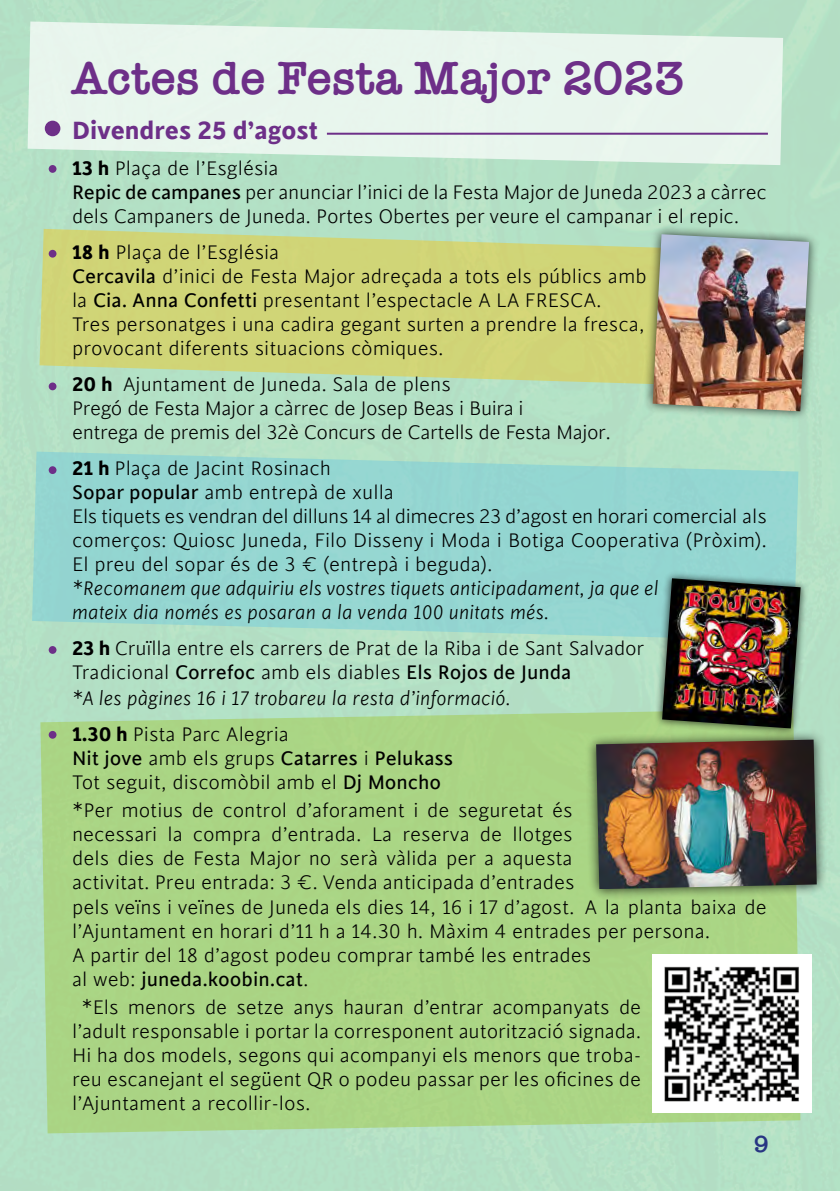
<style>
.page{position:relative;width:840px;height:1191px;background:#fff}
.page>*{position:absolute;margin:0;border:0;box-sizing:border-box;transform-origin:0 0}
.t1{font:600 48px "American Typewriter";color:#6d2f88}
.t2{font:700 28px "Cinta";color:#6d2f88}
.t3{font:600 24px "American Typewriter";color:#283583}
.t4{font:300 22px/24px "Cinta";color:#000}
.t5{font:italic 300 22px/24px "Cinta";color:#000}
.t6{font:300 22px/24px "Cinta";letter-spacing:-.02em;color:#000}
.s1{font-weight:700}
.s2{font-weight:400}
.s3{font-weight:700;font-style:normal}
.s4{font-style:normal}
</style>
<div class="page">
<div style="left:0;top:0;width:839px;height:1191px;background:#b3e1c5"></div>
<svg style="left:39px;top:229px;width:603px;height:159px;background:#ccd681"></svg>
<svg style="left:32px;top:451px;width:766px;height:190px;background:#98d7cf"></svg>
<div style="left:40px;top:709px;width:760px;height:424px;background:#aad585"></div>
<svg style="left:28px;top:22px;width:754px;height:143px;background:#e1f2e7"></svg>
<hr style="left:327px;top:133px;width:440px;height:2px;background:#6d2f88">
<div style="left:45px;top:121px;width:15px;height:15px;background:#6d2f88;border-radius:50%"></div>
<div style="left:49px;top:250px;width:7px;height:8px;background:#6d2f88;border-radius:50%"></div>
<div style="left:49px;top:382px;width:7px;height:8px;background:#6d2f88;border-radius:50%"></div>
<div style="left:49px;top:466px;width:7px;height:8px;background:#6d2f88;border-radius:50%"></div>
<div style="left:49px;top:646px;width:7px;height:8px;background:#6d2f88;border-radius:50%"></div>
<div style="left:49px;top:731px;width:7px;height:7px;background:#6d2f88;border-radius:50%"></div>
<div style="left:49px;top:165px;width:7px;height:8px;background:#6d2f88;border-radius:50%"></div>
<div style="left:642px;top:224px;width:176px;height:197px;background:#000;opacity:.75"></div>
<img style="left:652px;top:234px;width:156px;height:177px">
<div style="left:584px;top:729px;width:243px;height:171px;background:#000;opacity:.75"></div>
<img style="left:595px;top:739px;width:221px;height:150px">
<div style="left:653px;top:570px;width:154px;height:166px;background:#000;opacity:.75"></div>
<img style="left:661px;top:578px;width:139px;height:150px">
<img style="left:652px;top:955px;width:159px;height:157px">
<h1 class="t1" style="left:72px;top:41px;width:614px">Actes de Festa Major 2023</h1>
<p class="t2" style="left:72px;top:113px;width:247px">Divendres 25 d’agost</p>
<p class="t4" style="left:72px;top:157px;width:696px"><span class="s1">13 h</span> Plaça de l’Església<br><span class="s2">Repic de campanes</span> per anunciar l’inici de la Festa Major de Juneda 2023 a càrrec dels Campaners de Juneda. Portes Obertes per veure el campanar i el repic.</p>
<p class="t4" style="left:72px;top:241px;width:575px"><span class="s1">18 h</span> Plaça de l’Església<br><span class="s2">Cercavila</span> d’inici de Festa Major adreçada a tots els públics amb la <span class="s2">Cia. Anna Confetti</span> presentant l’espectacle A LA FRESCA.<br>Tres personatges i una cadira gegant surten a prendre la fresca, provocant diferents situacions còmiques.</p>
<p class="t6" style="left:72px;top:373px;width:540px"><span class="s1">20 h</span> Ajuntament de Juneda. Sala de plens<br>Pregó de Festa Major a càrrec de Josep Beas i Buira i<br>entrega de premis del 32è Concurs de Cartells de Festa Major.</p>
<p class="t4" style="left:72px;top:457px;width:696px"><span class="s1">21 h</span> Plaça de Jacint Rosinach<br><span class="s2">Sopar popular</span> amb entrepà de xulla<br>Els tiquets es vendran del dilluns 14 al dimecres 23 d’agost en horari comercial als comerços: Quiosc Juneda, Filo Disseny i Moda i Botiga Cooperativa (Pròxim).<br>El preu del sopar és de 3 € (entrepà i beguda).</p>
<p class="t5" style="left:72px;top:576px;width:588px">*Recomanem que adquiriu els vostres tiquets anticipadament, ja que el mateix dia només es posaran a la venda 100 unitats més.</p>
<p class="t4" style="left:72px;top:637px;width:573px"><span class="s1">23 h</span> Cruïlla entre els carrers de Prat de la Riba i de Sant Salvador<br>Tradicional <span class="s2">Correfoc</span> amb els diables <span class="s2">Els Rojos de Junda</span></p>
<p class="t5" style="left:72px;top:680px;width:440px;line-height:36px">*A les pàgines 16 i 17 trobareu la resta d’informació.<br><span class="s3">1.30 h</span> <span class="s4">Pista Parc Alegria</span></p>
<p class="t4" style="left:72px;top:747px;width:382px"><span class="s2">Nit jove</span> amb els grups <span class="s2">Catarres</span> i <span class="s2">Pelukass<br></span>Tot seguit, discomòbil amb el <span class="s2">Dj Moncho</span></p>
<p class="t4" style="left:72px;top:799px;width:695px">*Per motius de control d’aforament i de seguretat és<br>necessari la compra d’entrada. La reserva de llotges<br>dels dies de Festa Major no serà vàlida per a aquesta<br>activitat. Preu entrada: 3 €. Venda anticipada d’entrades<br>pels veïns i veïnes de Juneda els dies 14, 16 i 17 d’agost. A la planta baixa de l’Ajuntament en horari d’11 h a 14.30 h. Màxim 4 entrades per persona.<br>A partir del 18 d’agost podeu comprar també les entrades<br>al web: <span class="s2">juneda.koobin.cat</span>.</p>
<p class="t4" style="left:72px;top:995px;width:570px;text-align:justify;text-indent:9px">*Els menors de setze anys hauran d’entrar acompanyats de l’adult responsable i portar la corresponent autorització signada.<br>Hi ha dos models, segons qui acompanyi els menors que troba&shy;reu escanejant el següent QR o podeu passar per les oficines de l’Ajuntament a recollir-los.</p>
<p class="t3" style="left:753px;top:1125px;width:17px">9</p>
</div>
